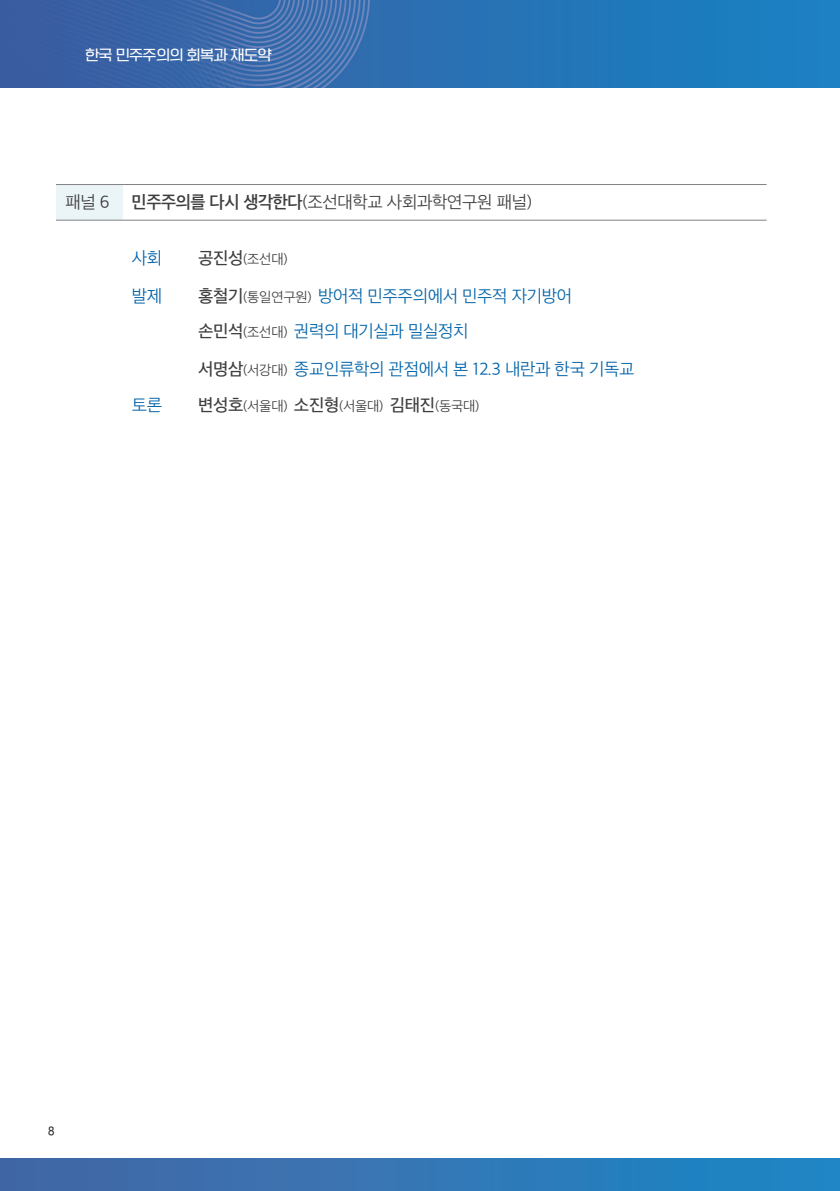
<style>
.page{position:relative;width:840px;height:1191px;background:#fff}
.page>*{position:absolute;margin:0;border:0;box-sizing:border-box;transform-origin:0 0}
.ˇFFFFB9ˇFFFFD9ˇFFFF{font:16.8px "SD Gothic Neoa c Lt";letter-spacing:-.02em;color:#0063a9}
.ˇFFFFB9ˇFFFFD9ˇFFFF-2{font:16.8px "SD Gothic Neoa c Lt";letter-spacing:-.02em;color:#3e3e3f}
.t1{font:14px "SD Gyeokdong G204 Rg";letter-spacing:-.04em;color:#fff}
.ˇFFFFB9ˇFFFFD9ˇFFFF-3{font:13.4px "SD Gothic Neoa c Lt";letter-spacing:-.02em;color:#3e3e3f}
.t2{font:12px "SD Gt Neo Cond e Md";color:#231f20}
.s1{font-family:"SD Gothic Neoa f Sm"}
.s2{font-family:"SD Gothic Neoa e Md";font-size:16.8px}
.s3{font-family:"SD Gothic Neoa e Md";color:#3e3e3f}
.s4{font-size:13.4px;color:#3e3e3f}
</style>
<div class="page">
<img style="left:0;top:0;width:839px;height:88px">
<div style="left:0;top:1158px;width:839px;height:33px;background:linear-gradient(to right,#4766a4,#1d87c6)"></div>
<div style="left:56px;top:184px;width:66px;height:36px;background:#ebf4f7"></div>
<hr style="left:56px;top:184px;width:66px;height:1px;background:#808285">
<hr style="left:122px;top:184px;width:644px;height:1px;background:#808285">
<hr style="left:56px;top:220px;width:66px;height:1px;background:#808285">
<hr style="left:122px;top:220px;width:644px;height:1px;background:#808285">
<hr style="left:839px;top:1158px;width:1px;height:33px;background:#2086c6">
<p class="t1" style="left:85px;top:48px;width:188px">한국 민주주의의 회복과 재도약</p>
<p class="ˇFFFFB9ˇFFFFD9ˇFFFF-2" style="left:65px;top:194px;width:46px">패널 6</p>
<p class="ˇFFFFB9ˇFFFFD9ˇFFFF-2" style="left:131px;top:194px;width:402px"><span class="s1">민주주의를 다시 생각한다</span>(조선대학교 사회과학연구원 패널)</p>
<p class="ˇFFFFB9ˇFFFFD9ˇFFFF" style="left:132px;top:249px;width:32px">사회</p>
<p class="ˇFFFFB9ˇFFFFD9ˇFFFF-3" style="left:198px;top:252px;width:91px"><span class="s2">공진성</span>(조선대)</p>
<p class="ˇFFFFB9ˇFFFFD9ˇFFFF" style="left:132px;top:287px;width:32px">발제</p>
<p class="ˇFFFFB9ˇFFFFD9ˇFFFF" style="left:198px;top:287px;width:375px"><span class="s3">홍철기</span><span class="s4">(통일연구원)</span> 방어적 민주주의에서 민주적 자기방어</p>
<p class="ˇFFFFB9ˇFFFFD9ˇFFFF" style="left:198px;top:323px;width:272px"><span class="s3">손민석</span><span class="s4">(조선대)</span> 권력의 대기실과 밀실정치</p>
<p class="ˇFFFFB9ˇFFFFD9ˇFFFF" style="left:198px;top:361px;width:438px"><span class="s3">서명삼</span><span class="s4">(서강대)</span> 종교인류학의 관점에서 본 12.3 내란과 한국 기독교</p>
<p class="ˇFFFFB9ˇFFFFD9ˇFFFF" style="left:132px;top:396px;width:32px">토론</p>
<p class="ˇFFFFB9ˇFFFFD9ˇFFFF-3" style="left:198px;top:399px;width:282px"><span class="s2">변성호</span>(서울대) <span class="s2">소진형</span>(서울대) <span class="s2">김태진</span>(동국대)</p>
<p class="t2" style="left:48px;top:1125px;width:8px">8</p>
</div>
